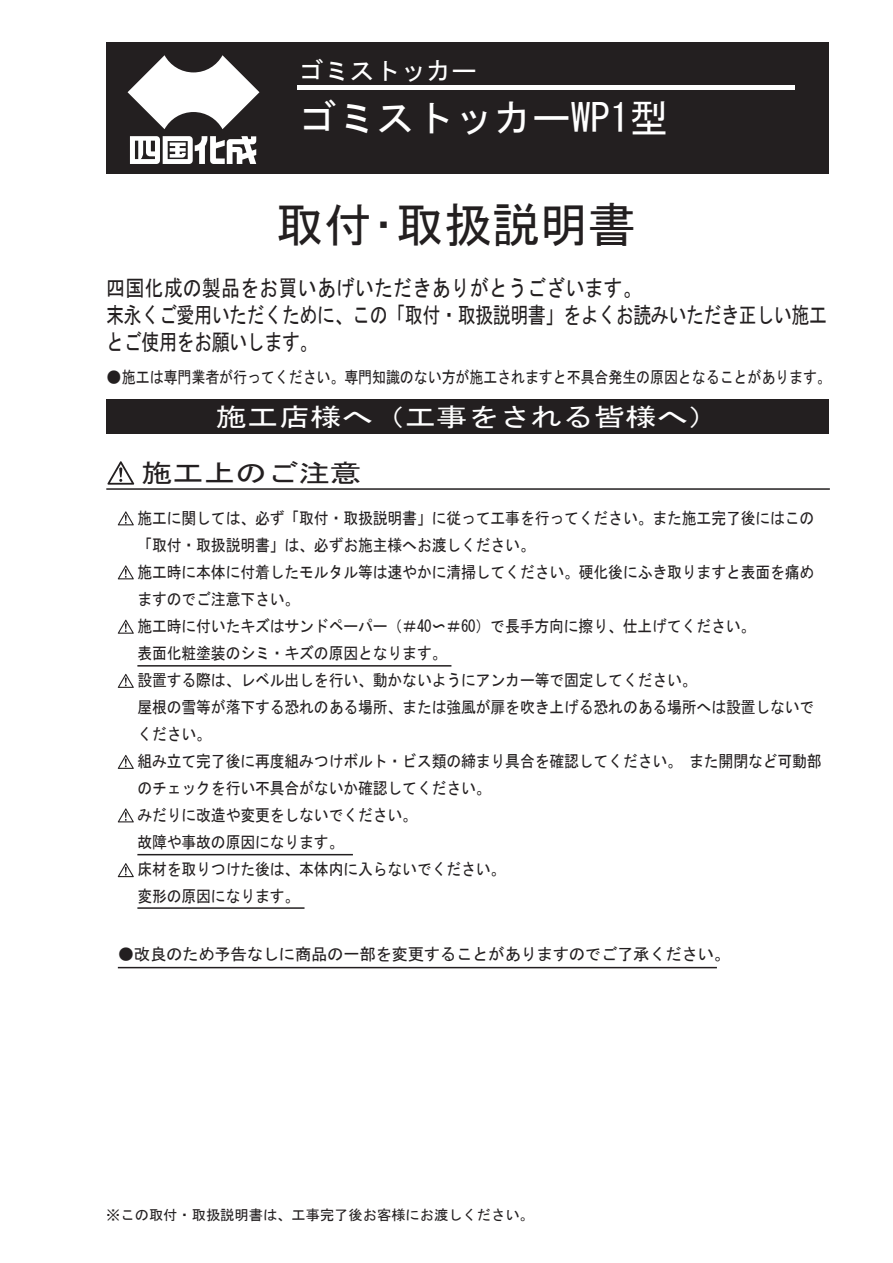
<style>
.page{position:relative;width:893px;height:1263px;background:#fff}
.page>*{position:absolute;margin:0;border:0;box-sizing:border-box;transform-origin:0 0}
.t1{font:48px "MS Gothic";color:#231f20}
.t2{font:39px "MS Gothic";color:#fff}
.t3{font:25.5px "MS Gothic";color:#fff}
.t4{font:25.2px "MS Gothic";color:#fff;scale:1.25 1}
.t5{font:25.2px "MS Gothic";color:#231f20;scale:1.25 1}
.t6{font:22.5px/27px "MS Gothic";letter-spacing:-.025em;color:#231f20;scale:.85 1}
.t7{font:16.5px/27px "MS Gothic";letter-spacing:-.01em;color:#231f20;scale:.9 1}
.t8{font:16.5px "MS Gothic";letter-spacing:-.01em;color:#231f20;scale:.95 1}
.t9{font:16.5px "MS Gothic";letter-spacing:-.01em;color:#231f20}
.t10{font:14.25px "MS Gothic";color:#231f20}
</style>
<div class="page">
<div style="left:106px;top:400px;width:723px;height:34px;background:#231f20"></div>
<svg style="left:118px;top:511px;width:16px;height:14px"></svg>
<svg style="left:118px;top:565px;width:16px;height:14px"></svg>
<svg style="left:118px;top:620px;width:16px;height:14px"></svg>
<svg style="left:118px;top:674px;width:16px;height:14px"></svg>
<svg style="left:118px;top:755px;width:16px;height:14px"></svg>
<svg style="left:118px;top:863px;width:16px;height:14px"></svg>
<svg style="left:118px;top:808px;width:16px;height:14px"></svg>
<hr style="left:137px;top:665px;width:314px;height:2px;background:#231f20">
<hr style="left:137px;top:854px;width:216px;height:1px;background:#231f20">
<div style="left:106px;top:43px;width:723px;height:131px;background:#231f20"></div>
<div style="left:298px;top:85px;width:497px;height:5px;background:#fff"></div>
<svg style="left:130px;top:136px;width:126px;height:28px"></svg>
<svg style="left:128px;top:55px;width:131px;height:74px"></svg>
<svg style="left:107px;top:461px;width:27px;height:24px"></svg>
<hr style="left:106px;top:488px;width:724px;height:2px;background:#231f20">
<hr style="left:118px;top:967px;width:599px;height:1px;background:#231f20">
<hr style="left:137px;top:907px;width:167px;height:2px;background:#231f20">
<p class="t3" style="left:298px;top:58px;width:180px">ゴミストッカー</p>
<p class="t2" style="left:298px;top:99px;width:372px">ゴミストッカーWP1型</p>
<p class="t1" style="left:276px;top:201px;width:361px">取付･取扱説明書</p>
<p class="t6" style="left:106px;top:274px;width:849px">四国化成の製品をお買いあげいただきありがとうございます。<br>末永くご愛用いただくために、この「取付・取扱説明書」をよくお読みいただき正しい施工とご使用をお願いします。</p>
<p class="t8" style="left:106px;top:368px;width:764px">●施工は専門業者が行ってください。専門知識のない方が施工されますと不具合発生の原因となることがあります。</p>
<p class="t4" style="left:216px;top:404px;width:405px">施工店様へ（工事をされる皆様へ）</p>
<p class="t5" style="left:141px;top:461px;width:178px">施工上のご注意</p>
<p class="t7" style="left:137px;top:505px;width:762px">施工に関しては、必ず「取付・取扱説明書」に従って工事を行ってください。また施工完了後にはこの「取付・取扱説明書」は、必ずお施主様へお渡しください。<br>施工時に本体に付着したモルタル等は速やかに清掃してください。硬化後にふき取りますと表面を痛めますのでご注意下さい。<br>施工時に付いたキズはサンドペーパー（＃40〜＃60）で長手方向に擦り、仕上げてください。<br>表面化粧塗装のシミ・キズの原因となります。<br>設置する際は、レベル出しを行い、動かないようにアンカー等で固定してください。<br>屋根の雪等が落下する恐れのある場所、または強風が扉を吹き上げる恐れのある場所へは設置しないでください。<br>組み立て完了後に再度組みつけボルト・ビス類の締まり具合を確認してください。 また開閉など可動部のチェックを行い不具合がないか確認してください。<br>みだりに改造や変更をしないでください。<br>故障や事故の原因になります。<br>床材を取りつけた後は、本体内に入らないでください。<br>変形の原因になります。</p>
<p class="t9" style="left:118px;top:946px;width:614px">●改良のため予告なしに商品の一部を変更することがありますのでご了承ください。</p>
<p class="t10" style="left:106px;top:1207px;width:429px">※この取付・取扱説明書は、工事完了後お客様にお渡しください。</p>
</div>
